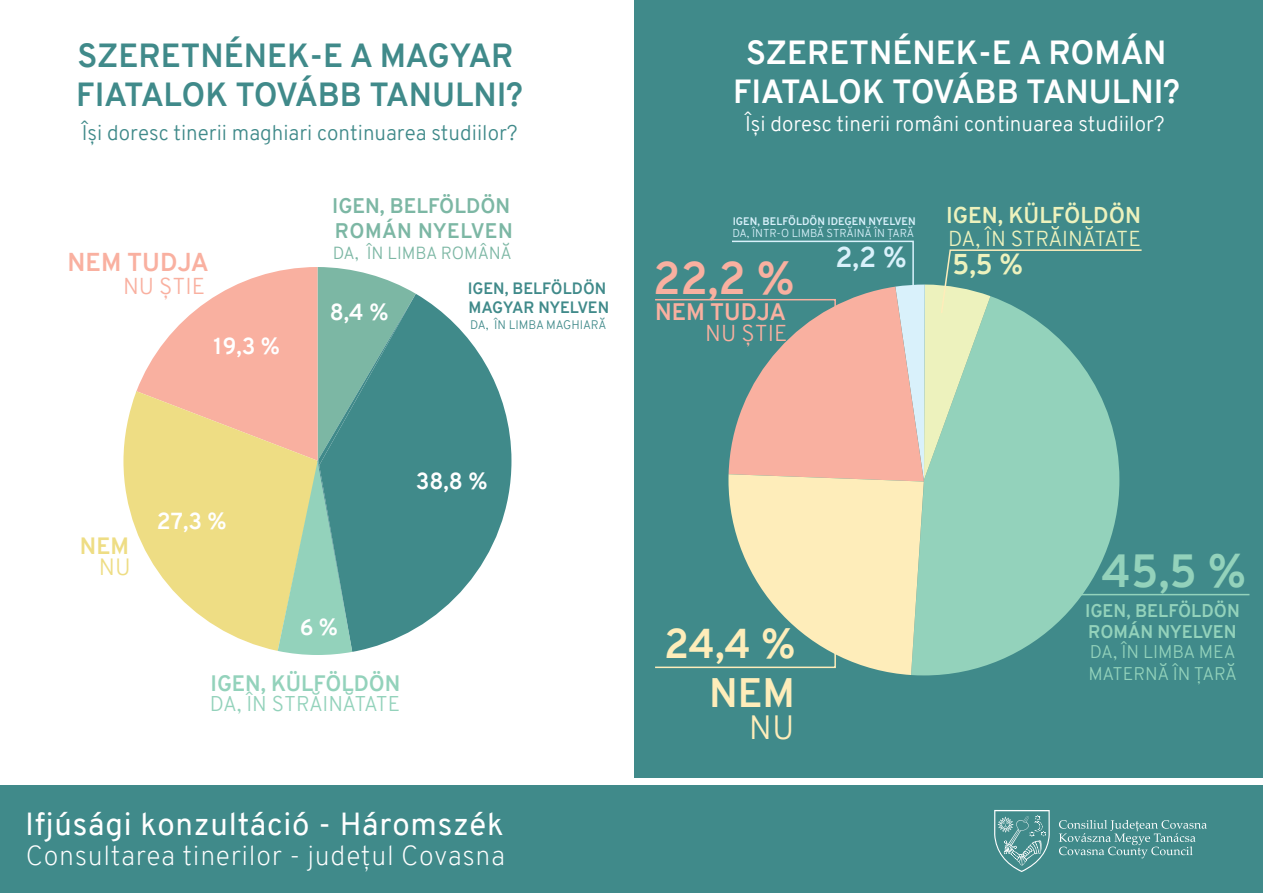
<style>
.page{position:relative;width:1263px;height:893px;background:#fff}
.page>*{position:absolute;margin:0;border:0;box-sizing:border-box;transform-origin:0 0}
.t1{font:700 45.3px "Overpass";color:#93d2bb}
.t2{font:700 44.7px "Overpass";color:#f9b0a0}
.t3{font:700 40.65px "Overpass";color:#feedba}
.t4{font:700 40.2px "Overpass";color:#feedba}
.t5{font:300 32.85px "Overpass";color:#feedba}
.t6{font:700 32.7px/39.2px "Overpass";letter-spacing:-.01em;color:#408a8a}
.t7{font:700 32.7px/39.2px "Overpass";color:#fff;text-align:center}
.t8{font:31.2px "Overpass";letter-spacing:.025em;color:#fff}
.t9{font:700 27.9px "Overpass";color:#d9f1fb}
.t10{font:700 27.9px "Overpass";color:#edf2bd}
.t11{font:200 26.85px "Overpass";letter-spacing:.025em;color:#fff}
.t12{font:700 25.2px "Overpass";color:#f9b0a0}
.t13{font:700 23.4px "Overpass";color:#f9b0a0}
.t14{font:700 22.95px "Overpass";color:#eedd84}
.t15{font:300 22.95px "Overpass";color:#eedd84}
.t16{font:700 22.65px "Overpass";color:#fff}
.t17{font:300 22.5px "Overpass";color:#f9b0a0}
.t18{font:700 22.35px "Overpass";color:#edf2bd}
.t19{font:700 21.75px "Overpass";color:#93d2bb}
.t20{font:300 21.15px "Overpass";letter-spacing:-.02em;color:#edf2bd}
.t21{font:300 20.85px "Overpass";letter-spacing:-.02em;color:#93d2bb}
.t22{font:300 20.7px "Overpass";color:#408a8a}
.t23{font:300 20.7px "Overpass";color:#fff}
.t24{font:700 20.55px/24.8px "Overpass";color:#7cb7a4}
.t25{font:700 18px/21.6px "Overpass";color:#93d2bb}
.t26{font:300 18px/21.6px "Overpass";color:#93d2bb}
.t27{font:300 17.1px "Overpass";color:#7cb7a4}
.t28{font:700 16.05px/19.2px "Overpass";color:#408a8a}
.t29{font:300 12.15px "Overpass";letter-spacing:-.02em;color:#408a8a}
.t30{font:300 11.25px "Overpass";color:#d9f1fb}
.t31{font:700 10.65px "Overpass";color:#d9f1fb}
</style>
<div class="page">
<div style="left:1px;top:786px;width:1262px;height:107px;background:#408a8a"></div>
<svg style="left:994px;top:810px;width:56px;height:62px"></svg>
<svg style="left:1059px;top:820px;width:148px;height:38px"></svg>
<div style="left:634px;top:0;width:629px;height:777px;background:#408a8a"></div>
<svg style="left:416px;top:294px;width:95px;height:334px;fill:#408a8a"></svg>
<svg style="left:123px;top:393px;width:13px;height:136px;fill:#eedd84"></svg>
<svg style="left:136px;top:267px;width:280px;height:388px;background:#bdc2a2"></svg>
<svg style="left:655px;top:240px;width:595px;height:435px"></svg>
<h3 class="t6" style="left:76px;top:36px;width:448px">SZERETNÉNEK-E A MAGYAR<br>FIATALOK TOVÁBB TANULNI?</h3>
<h3 class="t7" style="left:733px;top:33px;width:448px">SZERETNÉNEK-E A ROMÁN<br>FIATALOK TOVÁBB TANULNI?</h3>
<p class="t22" style="left:82px;top:118px;width:437px">Își doresc tinerii maghiari continuarea studiilor?</p>
<p class="t23" style="left:745px;top:109px;width:421px">Își doresc tinerii români continuarea studiilor?</p>
<p class="t12" style="left:68px;top:244px;width:143px">NEM TUDJA</p>
<p class="t17" style="left:123px;top:270px;width:84px">NU ȘTIE</p>
<p class="t16" style="left:213px;top:329px;width:68px">19,3 %</p>
<p class="t24" style="left:332px;top:193px;width:182px">IGEN, BELFÖLDÖN<br>ROMÁN NYELVEN</p>
<p class="t27" style="left:333px;top:241px;width:181px">DA, ÎN LIMBA ROMÂNĂ</p>
<p class="t16" style="left:330px;top:296px;width:60px">8,4 %</p>
<p class="t28" style="left:468px;top:279px;width:143px">IGEN, BELFÖLDÖN<br>MAGYAR NYELVEN</p>
<p class="t29" style="left:470px;top:316px;width:138px">DA, ÎN LIMBA MAGHIARĂ</p>
<p class="t14" style="left:80px;top:530px;width:51px">NEM</p>
<p class="t15" style="left:99px;top:550px;width:33px">NU</p>
<p class="t16" style="left:157px;top:504px;width:71px">27,3 %</p>
<p class="t16" style="left:300px;top:611px;width:40px">6 %</p>
<p class="t16" style="left:416px;top:465px;width:73px">38,8 %</p>
<p class="t19" style="left:210px;top:667px;width:191px">IGEN, KÜLFÖLDÖN</p>
<p class="t21" style="left:210px;top:689px;width:192px">DA, ÎN STRĂINĂTATE</p>
<h3 class="t8" style="left:25px;top:801px;width:480px">Ifjúsági konzultáció - Háromszék</h3>
<p class="t11" style="left:26px;top:836px;width:481px">Consultarea tinerilor - județul Covasna</p>
<p class="t18" style="left:946px;top:199px;width:196px">IGEN, KÜLFÖLDÖN</p>
<p class="t31" style="left:733px;top:213px;width:184px">IGEN, BELFÖLDÖN IDEGEN NYELVEN</p>
<p class="t20" style="left:948px;top:223px;width:194px">DA, ÎN STRĂINĂTATE</p>
<p class="t30" style="left:732px;top:225px;width:183px">DA, ÎNTR-O LIMBĂ STRĂINĂ ÎN ȚARĂ</p>
<h3 class="t9" style="left:835px;top:237px;width:73px">2,2 %</h3>
<h3 class="t10" style="left:952px;top:244px;width:72px">5,5 %</h3>
<h2 class="t2" style="left:653px;top:246px;width:143px">22,2 %</h2>
<p class="t13" style="left:655px;top:295px;width:132px">NEM TUDJA</p>
<p class="t17" style="left:705px;top:317px;width:84px">NU ȘTIE</p>
<h3 class="t3" style="left:664px;top:615px;width:133px">24,4 %</h3>
<h3 class="t4" style="left:709px;top:664px;width:87px">NEM</h3>
<h3 class="t5" style="left:749px;top:704px;width:47px">NU</h3>
<h1 class="t1" style="left:1102px;top:539px;width:146px">45,5 %</h1>
<p class="t25" style="left:1085px;top:600px;width:156px">IGEN, BELFÖLDÖN<br>ROMÁN NYELVEN</p>
<p class="t26" style="left:1088px;top:641px;width:150px">DA, ÎN LIMBA MEA<br>MATERNĂ ÎN ȚARĂ</p>
</div>
